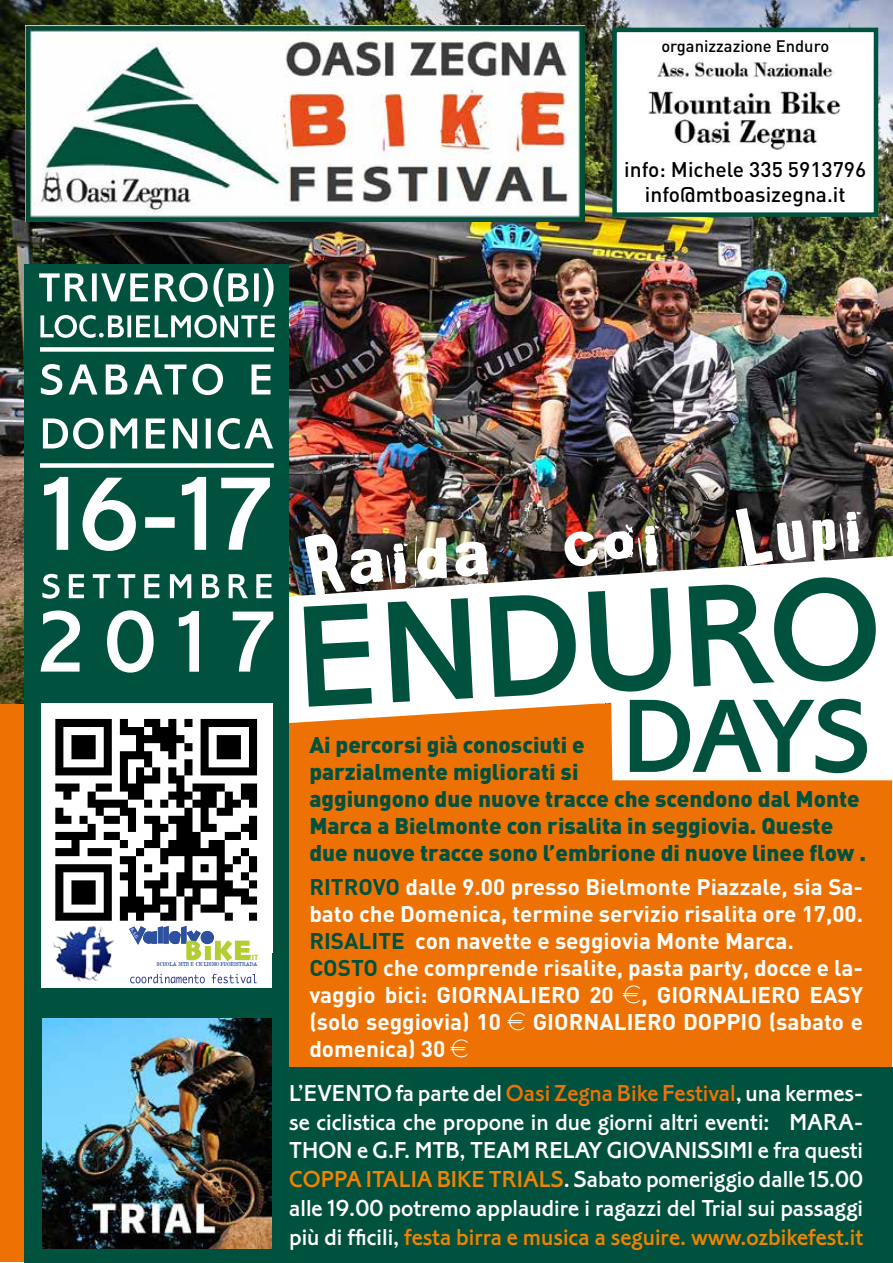
<style>
.page{position:relative;width:893px;height:1263px;background:#fff}
.page>*{position:absolute;margin:0;border:0;box-sizing:border-box;transform-origin:0 0}
.t1{font:150px "Corinthian Medium Plain";color:#00513e}
.t2{font:108px "Broken 15";color:#fff}
.t3{font:108px "Corinthian Medium Plain";color:#00513e}
.t4{font:24px/28.8px "Corinthian Medium Plain";color:#fff;text-align:justify}
.t5{font:700 22.5px/27px "DIN";color:#fff}
.t6{font:900 22.5px/27px "DIN";color:#00513e}
.t7{font:500 21px/25.2px "DIN";color:#000;text-align:center}
.t8{font:500 16.5px "DIN";color:#000}
.t9{font:7.8px "Neuzeit Gro T Blac Cond";color:#b4cd33}
.t10{font:5.1px "Attic";color:#2d519f;scale:.82 1}
.t11{font:500 4.5px "DIN";color:#fff;scale:.96 1}
.s1{color:#00513e}
.s2{font-family:"Eurofont";font-weight:400}
.s3{color:#ee7203}
.s4{color:#f08300}
</style>
<div class="page">
<img style="left:0;top:0;width:893px;height:765px">
<div style="left:1px;top:704px;width:891px;height:558px;background:#ee7203"></div>
<svg style="left:289px;top:556px;width:604px;height:224px"></svg>
<div style="left:615px;top:30px;width:261px;height:185px;background:#fff"></div>
<img style="left:648px;top:62px;width:193px;height:88px">
<div style="left:612px;top:28px;width:266px;height:189px;border:4px solid #00513e"></div>
<div style="left:25px;top:264px;width:264px;height:999px;background:#00513e"></div>
<svg style="left:43px;top:418px;width:230px;height:31px"></svg>
<svg style="left:41px;top:364px;width:229px;height:31px"></svg>
<svg style="left:44px;top:477px;width:226px;height:74px"></svg>
<svg style="left:42px;top:574px;width:229px;height:25px"></svg>
<svg style="left:41px;top:610px;width:232px;height:63px"></svg>
<svg style="left:40px;top:315px;width:235px;height:23px"></svg>
<svg style="left:39px;top:268px;width:235px;height:39px"></svg>
<div style="left:40px;top:347px;width:234px;height:5px;background:#fff"></div>
<img style="left:26px;top:26px;width:559px;height:196px">
<div style="left:40px;top:463px;width:234px;height:5px;background:#fff"></div>
<div style="left:26px;top:1067px;width:867px;height:196px;background:#00513e"></div>
<img style="left:42px;top:1018px;width:230px;height:230px">
<div style="left:42px;top:704px;width:230px;height:284px;background:#fff"></div>
<img style="left:55px;top:718px;width:203px;height:203px">
<img style="left:53px;top:926px;width:62px;height:56px">
<svg style="left:129px;top:926px;width:123px;height:36px"></svg>
<svg style="left:130px;top:974px;width:127px;height:9px"></svg>
<p class="t8" style="left:661px;top:35px;width:169px">organizzazione Enduro</p>
<p class="t7" style="left:624px;top:156px;width:244px">info: Michele 335 5913796 info@mtboasizegna.it</p>
<p class="t11" style="left:134px;top:927px;width:14px;rotate:60deg">A.S.D.</p>
<p class="t9" style="left:250px;top:953px;width:10px">.IT</p>
<p class="t10" style="left:157px;top:960px;width:124px">SCUOLA MTB E CICLISMO FUORISTRADA</p>
<h2 class="t2" style="left:301px;top:518px;width:564px;rotate:-4deg">Raida coi Lupi</h2>
<h1 class="t1" style="left:291px;top:568px;width:588px;rotate:-3deg">ENDURO</h1>
<h2 class="t3" style="left:622px;top:671px;width:250px">DAYS</h2>
<p class="t6" style="left:309px;top:731px;width:558px">Ai percorsi già conosciuti e<br>parzialmente migliorati si<br>aggiungono due nuove tracce che scendono dal Monte Marca a Bielmonte con risalita in seggiovia. Queste due nuove tracce sono l’embrione di nuove linee flow .</p>
<p class="t5" style="left:309px;top:872px;width:555px"><span class="s1">RITROVO</span> dalle 9.00 presso Bielmonte Piazzale, sia Sa&shy;bato che Domenica, termine servizio risalita ore 17,00.<br><span class="s1">RISALITE</span> con navette e seggiovia Monte Marca.<br><span class="s1">COSTO</span> che comprende risalite, pasta party, docce e la&shy;vaggio bici: GIORNALIERO 20 <span class="s2">E</span>, GIORNALIERO EASY (solo seggiovia) 10 <span class="s2">E</span> GIORNALIERO DOPPIO (sabato e domenica) 30 <span class="s2">E</span></p>
<p class="t4" style="left:289px;top:1078px;width:576px">L’EVENTO fa parte del <span class="s3">Oasi Zegna Bike Festival</span>, una kermes&shy;se ciclistica che propone in due giorni altri eventi: MARA-THON e G.F. MTB, TEAM RELAY GIOVANISSIMI e fra questi <span class="s4">COPPA ITALIA BIKE TRIALS</span>. Sabato pomeriggio dalle 15.00 alle 19.00 potremo applaudire i ragazzi del Trial sui passaggi più di fficili, <span class="s4">festa birra e musica a seguire. www.ozbikefest.it</span></p>
</div>
